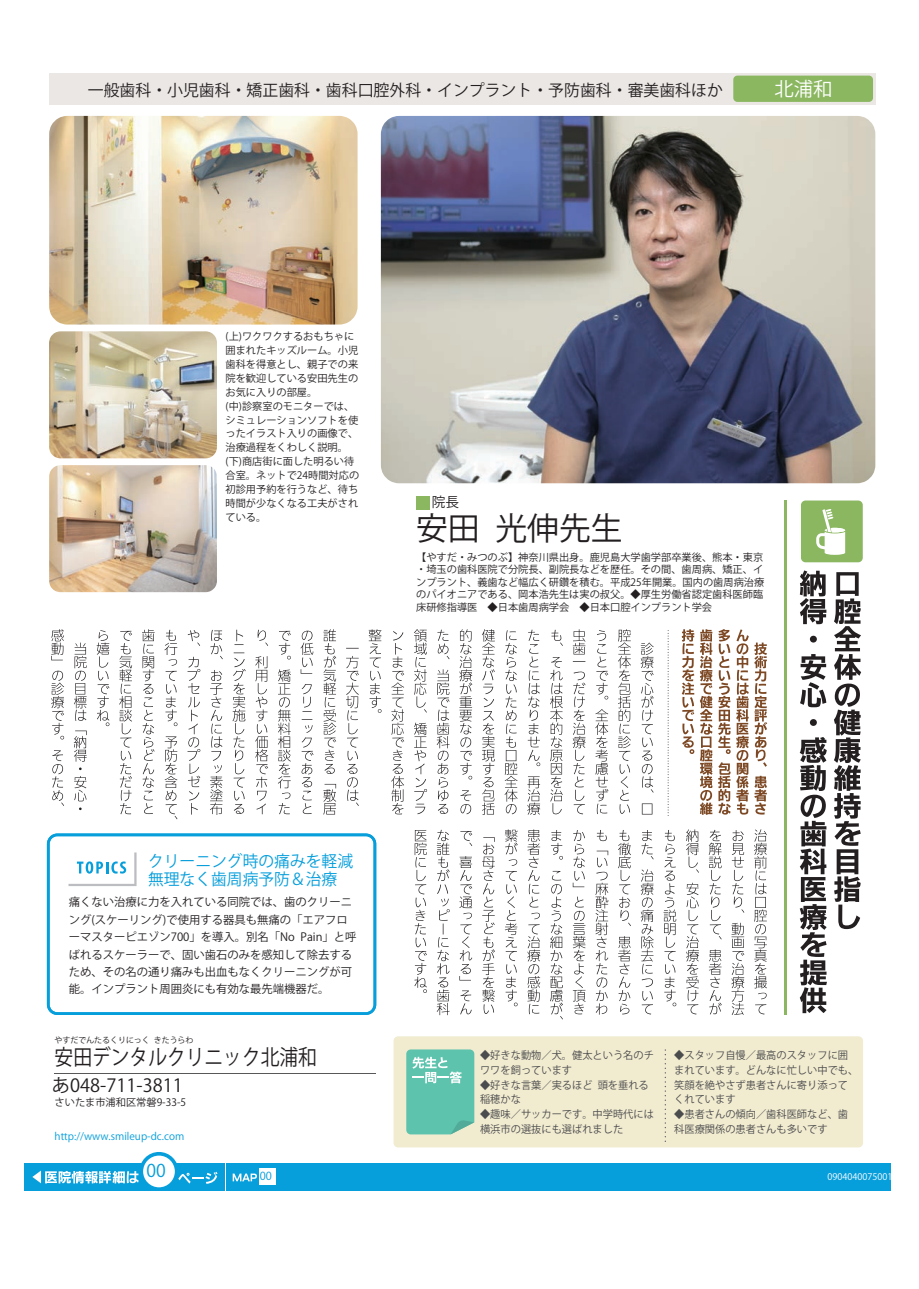
<style>
.page{position:relative;width:919px;height:1289px;background:#fff}
.page>*{position:absolute;margin:0;border:0;box-sizing:border-box;transform-origin:0 0}
.t1{font:700 31.8px "SUD Go Dsp IWA";color:#231f20}
.t2{font:700 21.6px "PN Go IWA";color:#231f20;scale:.87 1}
.t3{font:19.2px "PN Go IWA HW Bd";color:#fff}
.t4{font:18.15px "ippo Arial B";color:#231f20}
.t5{font:700 17.55px "PN Go IWA";color:#069edb}
.t6{font:16.05px/18.1px "SUD Go Dsp IWA HW Bd";color:#069edb}
.t7{font:15.9px "PN Go IWA HW Bd";color:#231f20}
.t8{font:13.65px "SUD Go Dsp IWA HW Bd";color:#231f20}
.t9{font:11.4px/17.4px "SUD Gohon IWA HW Th";color:#231f20}
.t10{font:700 10.95px "SUD Go Dsp IWA";color:#069edb}
.t11{font:10.5px/14.7px "SUD Go Dsp IWA HW Th";color:#4b4c4d}
.t12{font:10.2px/14px "SUD Go Dsp IWA HW Lt";color:#231f20}
.t13{font:10.2px/12.5px "SUD Go Dsp IWA HW Th";color:#231f20;text-align:justify}
.t14{font:700 10.2px "SUD Go Dsp IWA";color:#069edb}
.t15{font:10.2px "SUD Gohon IWA HW Th";color:#231f20}
.t16{font:9px "SUD Gohon IWA HW Lt";color:#fff}
.t17{font:7.95px "SUD Go Dsp IWA HW Th";color:#231f20}
.s1{font-family:"WAPTEL2"}
</style>
<div class="page">
<svg style="left:47px;top:833px;width:329px;height:181px"></svg>
<div style="left:393px;top:1036px;width:470px;height:111px;background:#f1ebd0;border-radius:5px"></div>
<svg style="left:664px;top:1049px;width:2px;height:92px"></svg>
<div style="left:416px;top:496px;width:13px;height:13px;background:#8bb761"></div>
<div style="left:49px;top:73px;width:826px;height:32px;background:#eae7e5"></div>
<div style="left:733px;top:76px;width:139px;height:26px;background:#8bb761;border-radius:4px"></div>
<hr style="left:784px;top:500px;width:3px;height:515px;background:#8bb761">
<div style="left:25px;top:1163px;width:866px;height:27px;background:#069edb"></div>
<svg style="left:32px;top:1152px;width:185px;height:36px"></svg>
<svg style="left:233px;top:1173px;width:24px;height:8px"></svg>
<div style="left:259px;top:1168px;width:16px;height:17px;background:#fff"></div>
<svg style="left:225px;top:1163px;width:1px;height:27px"></svg>
<svg style="left:667px;top:630px;width:1px;height:186px"></svg>
<hr style="left:55px;top:1073px;width:320px;height:1px;background:#57585a">
<div style="left:800px;top:500px;width:62px;height:62px;background:#8bb761;border-radius:5px"></div>
<svg style="left:816px;top:509px;width:29px;height:46px"></svg>
<img style="left:381px;top:116px;width:494px;height:367px">
<img style="left:49px;top:116px;width:308px;height:208px">
<img style="left:49px;top:331px;width:168px;height:127px">
<img style="left:49px;top:465px;width:168px;height:127px">
<svg style="left:406px;top:1049px;width:68px;height:85px;background:#6cc7b3"></svg>
<svg style="left:754px;top:642px;width:13px;height:172px"></svg>
<svg style="left:736px;top:629px;width:12px;height:185px"></svg>
<svg style="left:718px;top:629px;width:12px;height:185px"></svg>
<svg style="left:681px;top:629px;width:31px;height:185px"></svg>
<svg style="left:834px;top:572px;width:27px;height:357px"></svg>
<svg style="left:799px;top:570px;width:27px;height:443px"></svg>
<svg style="left:754px;top:829px;width:13px;height:185px"></svg>
<svg style="left:731px;top:830px;width:13px;height:185px"></svg>
<svg style="left:708px;top:829px;width:13px;height:185px"></svg>
<svg style="left:686px;top:829px;width:13px;height:185px"></svg>
<svg style="left:663px;top:830px;width:13px;height:176px"></svg>
<svg style="left:640px;top:830px;width:13px;height:184px"></svg>
<svg style="left:618px;top:830px;width:13px;height:184px"></svg>
<svg style="left:595px;top:830px;width:13px;height:184px"></svg>
<svg style="left:572px;top:830px;width:13px;height:184px"></svg>
<svg style="left:550px;top:830px;width:13px;height:189px"></svg>
<svg style="left:527px;top:829px;width:13px;height:185px"></svg>
<svg style="left:504px;top:829px;width:13px;height:177px"></svg>
<svg style="left:482px;top:837px;width:13px;height:176px"></svg>
<svg style="left:459px;top:831px;width:13px;height:183px"></svg>
<svg style="left:436px;top:829px;width:14px;height:186px"></svg>
<svg style="left:414px;top:830px;width:13px;height:162px"></svg>
<svg style="left:640px;top:642px;width:13px;height:172px"></svg>
<svg style="left:618px;top:629px;width:13px;height:184px"></svg>
<svg style="left:595px;top:630px;width:13px;height:184px"></svg>
<svg style="left:572px;top:629px;width:13px;height:185px"></svg>
<svg style="left:550px;top:630px;width:13px;height:184px"></svg>
<svg style="left:527px;top:629px;width:13px;height:186px"></svg>
<svg style="left:504px;top:630px;width:13px;height:184px"></svg>
<svg style="left:482px;top:629px;width:13px;height:186px"></svg>
<svg style="left:459px;top:629px;width:13px;height:185px"></svg>
<svg style="left:436px;top:629px;width:13px;height:185px"></svg>
<svg style="left:414px;top:629px;width:13px;height:185px"></svg>
<svg style="left:391px;top:631px;width:13px;height:183px"></svg>
<svg style="left:368px;top:629px;width:13px;height:83px"></svg>
<svg style="left:346px;top:648px;width:13px;height:158px"></svg>
<svg style="left:323px;top:629px;width:13px;height:185px"></svg>
<svg style="left:300px;top:630px;width:13px;height:184px"></svg>
<svg style="left:278px;top:631px;width:13px;height:183px"></svg>
<svg style="left:255px;top:629px;width:13px;height:185px"></svg>
<svg style="left:232px;top:629px;width:14px;height:185px"></svg>
<svg style="left:210px;top:630px;width:13px;height:185px"></svg>
<svg style="left:187px;top:630px;width:13px;height:184px"></svg>
<svg style="left:164px;top:630px;width:13px;height:189px"></svg>
<svg style="left:142px;top:629px;width:13px;height:185px"></svg>
<svg style="left:119px;top:631px;width:13px;height:183px"></svg>
<svg style="left:97px;top:630px;width:12px;height:96px"></svg>
<svg style="left:74px;top:642px;width:13px;height:168px"></svg>
<svg style="left:51px;top:629px;width:13px;height:177px"></svg>
<h3 class="t7" style="left:88px;top:81px;width:636px">一般歯科・小児歯科・矯正歯科・歯科口腔外科・インプラント・予防歯科・審美歯科ほか</h3>
<h3 class="t3" style="left:774px;top:78px;width:59px">北浦和</h3>
<p class="t12" style="left:225px;top:330px;width:135px">(上)ワクワクするおもちゃに囲まれたキッズルーム。小児歯科を得意とし、親子での来院を歓迎している安田先生のお気に入りの部屋。<br>(中)診察室のモニターでは、シミュレーションソフトを使ったイラスト入りの画像で、治療過程をくわしく説明。<br>(下)商店街に面した明るい待合室。ネットで24時間対応の初診用予約を行うなど、待ち時間が少なくなる工夫がされている。</p>
<h3 class="t8" style="left:432px;top:494px;width:29px">院長</h3>
<h1 class="t1" style="left:416px;top:510px;width:208px">安田光伸先生</h1>
<p class="t13" style="left:416px;top:551px;width:349px">【やすだ・みつのぶ】神奈川県出身。鹿児島大学歯学部卒業後、熊本・東京・埼玉の歯科医院で分院長、副院長などを歴任。その間、歯周病、矯正、インプラント、義歯など幅広く研鑽を積む。平成25年開業。国内の歯周病治療のパイオニアである、岡本浩先生は実の叔父。◆厚生労働省認定歯科医師臨床研修指導医 ◆日本歯周病学会 ◆日本口腔インプラント学会</p>
<h3 class="t6" style="left:148px;top:852px;width:207px">クリーニング時の痛みを軽減無理なく歯周病予防＆治療</h3>
<p class="t9" style="left:69px;top:893px;width:289px">痛くない治療に力を入れている同院では、歯のクリーニング(スケーリング)で使用する器具も無痛の「エアフローマスターピエゾン700」を導入。別名「No Pain」と呼ばれるスケーラーで、固い歯石のみを感知して除去するため、その名の通り痛みも出血もなくクリーニングが可能。インプラント周囲炎にも有効な最先端機器だ。</p>
<p class="t17" style="left:55px;top:1035px;width:140px">やすだでんたるくりにっくきたうらわ</p>
<h2 class="t2" style="left:55px;top:1045px;width:303px">安田デンタルクリニック北浦和</h2>
<h3 class="t4" style="left:52px;top:1075px;width:132px"><span class="s1">あ</span>048-711-3811</h3>
<p class="t15" style="left:55px;top:1096px;width:133px">さいたま市浦和区常磐9-33-5</p>
<p class="t14" style="left:55px;top:1130px;width:131px">http://www.smileup-dc.com</p>
<h3 class="t5" style="left:146px;top:1160px;width:21px">00</h3>
<p class="t10" style="left:260px;top:1169px;width:14px">00</p>
<p class="t11" style="left:480px;top:1048px;width:175px">◆好きな動物／犬。健太という名のチワワを飼っています</p>
<p class="t11" style="left:480px;top:1077px;width:170px">◆好きな言葉／実るほど頭を垂れる稲穂かな</p>
<p class="t11" style="left:480px;top:1107px;width:175px">◆趣味／サッカーです。中学時代には横浜市の選抜にも選ばれました</p>
<p class="t11" style="left:674px;top:1048px;width:186px">◆スタッフ自慢／最高のスタッフに囲まれています。どんなに忙しい中でも、笑顔を絶やさず患者さんに寄り添ってくれています</p>
<p class="t11" style="left:674px;top:1107px;width:175px">◆患者さんの傾向／歯科医師など、歯科医療関係の患者さんも多いです</p>
<p class="t16" style="left:827px;top:1171px;width:66px">0904040075001</p>
</div>
